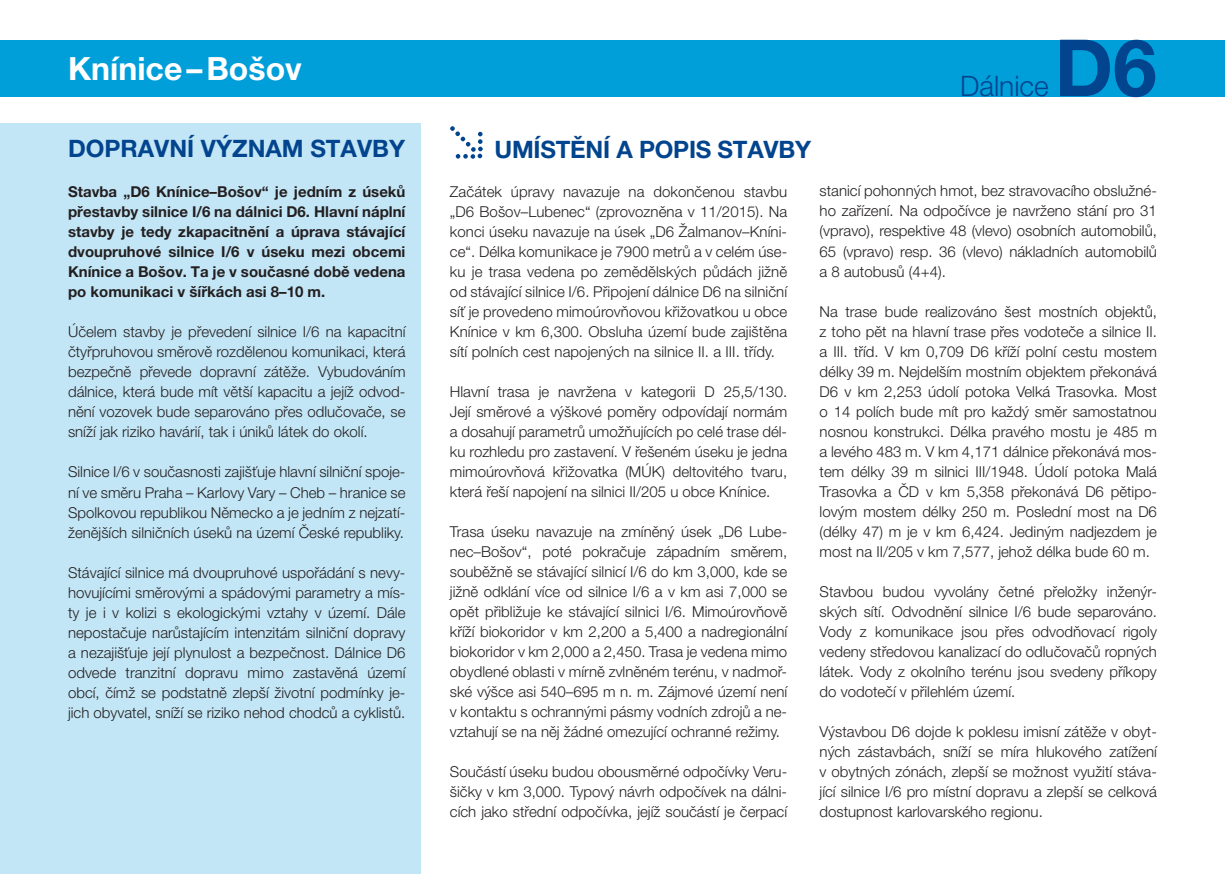
<style>
.page{position:relative;width:1225px;height:874px;background:#fff}
.page>*{position:absolute;margin:0;border:0;box-sizing:border-box;transform-origin:0 0}
.t1{font:700 78.8px "Helvetica Neue LT Pro";color:#02448d}
.t2{font:700 32px "Helvetica Neue LT Pro";color:#fff}
.t3{font:300 28.2px "Helvetica Neue LT Pro";color:#02448d}
.t4{font:700 24px "Helvetica Neue LT Pro";color:#02448d}
.t5{font:300 15px/20px "Helvetica Neue LT Pro";color:#231f20;text-align:justify}
.t6{font:700 15px/20px "Helvetica Neue LT Pro";color:#231f20;text-align:justify}
</style>
<div class="page">
<div style="left:0;top:40px;width:1225px;height:56px;background:#009fda"></div>
<div style="left:0;top:123px;width:421px;height:750px;background:#c3e6f6"></div>
<svg style="left:450px;top:126px;width:33px;height:33px"></svg>
<h2 class="t2" style="left:68px;top:48px;width:235px">Knínice–Bošov</h2>
<h3 class="t4" style="left:68px;top:133px;width:338px">DOPRAVNÍ VÝZNAM STAVBY</h3>
<p class="t6" style="left:68px;top:181px;width:339px">Stavba „D6 Knínice–Bošov“ je jedním z úseků přestavby silnice I/6 na dálnici D6. Hlavní náplní stavby je tedy zkapacitnění a úprava stávající dvoupruhové silnice I/6 v úseku mezi obcemi Knínice a Bošov. Ta je v současné době vedena po komunikaci v šířkách asi 8–10 m.</p>
<p class="t5" style="left:68px;top:321px;width:339px">Účelem stavby je převedení silnice I/6 na kapacitní čtyřpruhovou směrově rozdělenou komunikaci, která bezpečně převede dopravní zátěže. Vybudováním dálnice, která bude mít větší kapacitu a jejíž odvod&shy;nění vozovek bude separováno přes odlučovače, se sníží jak riziko havárií, tak i úniků látek do okolí.</p>
<p class="t5" style="left:68px;top:461px;width:339px">Silnice I/6 v současnosti zajišťuje hlavní silniční spoje&shy;ní ve směru Praha – Karlovy Vary – Cheb – hranice se Spolkovou republikou Německo a je jedním z nejzatí&shy;ženějších silničních úseků na území České republiky.</p>
<p class="t5" style="left:68px;top:561px;width:339px">Stávající silnice má dvoupruhové uspořádání s nevy&shy;hovujícími směrovými a spádovými parametry a mís&shy;ty je i v kolizi s ekologickými vztahy v území. Dále nepostačuje narůstajícím intenzitám silniční dopravy a nezajišťuje její plynulost a bezpečnost. Dálnice D6 odvede tranzitní dopravu mimo zastavěná území obcí, čímž se podstatně zlepší životní podmínky je&shy;jich obyvatel, sníží se riziko nehod chodců a cyklistů.</p>
<h3 class="t4" style="left:494px;top:135px;width:318px">UMÍSTĚNÍ A POPIS STAVBY</h3>
<h3 class="t3" style="left:960px;top:69px;width:90px">Dálnice</h3>
<h1 class="t1" style="left:1054px;top:19px;width:104px">D6</h1>
<p class="t5" style="left:450px;top:181px;width:339px">Začátek úpravy navazuje na dokončenou stavbu „D6 Bošov–Lubenec“ (zprovozněna v 11/2015). Na konci úseku navazuje na úsek „D6 Žalmanov–Kníni&shy;ce“. Délka komunikace je 7900 metrů a v celém úse&shy;ku je trasa vedena po zemědělských půdách jižně od stávající silnice I/6. Připojení dálnice D6 na silniční síť je provedeno mimoúrovňovou křižovatkou u obce Knínice v km 6,300. Obsluha území bude zajištěna sítí polních cest napojených na silnice II. a III. třídy.</p>
<p class="t5" style="left:450px;top:381px;width:339px">Hlavní trasa je navržena v kategorii D 25,5/130.<br>Její směrové a výškové poměry odpovídají normám a dosahují parametrů umožňujících po celé trase dél&shy;ku rozhledu pro zastavení. V řešeném úseku je jedna mimoúrovňová křižovatka (MÚK) deltovitého tvaru, která řeší napojení na silnici II/205 u obce Knínice.</p>
<p class="t5" style="left:450px;top:521px;width:339px">Trasa úseku navazuje na zmíněný úsek „D6 Lube&shy;nec–Bošov“, poté pokračuje západním směrem, souběžně se stávající silnicí I/6 do km 3,000, kde se jižně odklání více od silnice I/6 a v km asi 7,000 se opět přibližuje ke stávající silnici I/6. Mimoúrovňově kříží biokoridor v km 2,200 a 5,400 a nadregionální biokoridor v km 2,000 a 2,450. Trasa je vedena mimo obydlené oblasti v mírně zvlněném terénu, v nadmoř&shy;ské výšce asi 540–695 m n. m. Zájmové území není v kontaktu s ochrannými pásmy vodních zdrojů a ne&shy;vztahují se na něj žádné omezující ochranné režimy.</p>
<p class="t5" style="left:450px;top:761px;width:339px">Součástí úseku budou obousměrné odpočívky Veru&shy;šičky v km 3,000. Typový návrh odpočívek na dálni&shy;cích jako střední odpočívka, jejíž součástí je čerpací</p>
<p class="t5" style="left:819px;top:181px;width:339px">stanicí pohonných hmot, bez stravovacího obslužné&shy;ho zařízení. Na odpočívce je navrženo stání pro 31 (vpravo), respektive 48 (vlevo) osobních automobilů, 65 (vpravo) resp. 36 (vlevo) nákladních automobilů a 8 autobusů (4+4).</p>
<p class="t5" style="left:819px;top:301px;width:339px">Na trase bude realizováno šest mostních objektů, z toho pět na hlavní trase přes vodoteče a silnice II. a III. tříd. V km 0,709 D6 kříží polní cestu mostem délky 39 m. Nejdelším mostním objektem překonává D6 v km 2,253 údolí potoka Velká Trasovka. Most o 14 polích bude mít pro každý směr samostatnou nosnou konstrukci. Délka pravého mostu je 485 m a levého 483 m. V km 4,171 dálnice překonává mos&shy;tem délky 39 m silnici III/1948. Údolí potoka Malá Trasovka a ČD v km 5,358 překonává D6 pětipo&shy;lovým mostem délky 250 m. Poslední most na D6 (délky 47) m je v km 6,424. Jediným nadjezdem je most na II/205 v km 7,577, jehož délka bude 60 m.</p>
<p class="t5" style="left:819px;top:581px;width:339px">Stavbou budou vyvolány četné přeložky inženýr&shy;ských sítí. Odvodnění silnice I/6 bude separováno.<br>Vody z komunikace jsou přes odvodňovací rigoly vedeny středovou kanalizací do odlučovačů ropných látek. Vody z okolního terénu jsou svedeny příkopy do vodotečí v přilehlém území.</p>
<p class="t5" style="left:819px;top:721px;width:339px">Výstavbou D6 dojde k poklesu imisní zátěže v obyt&shy;ných zástavbách, sníží se míra hlukového zatížení v obytných zónách, zlepší se možnost využití stáva&shy;jící silnice I/6 pro místní dopravu a zlepší se celková dostupnost karlovarského regionu.</p>
</div>
